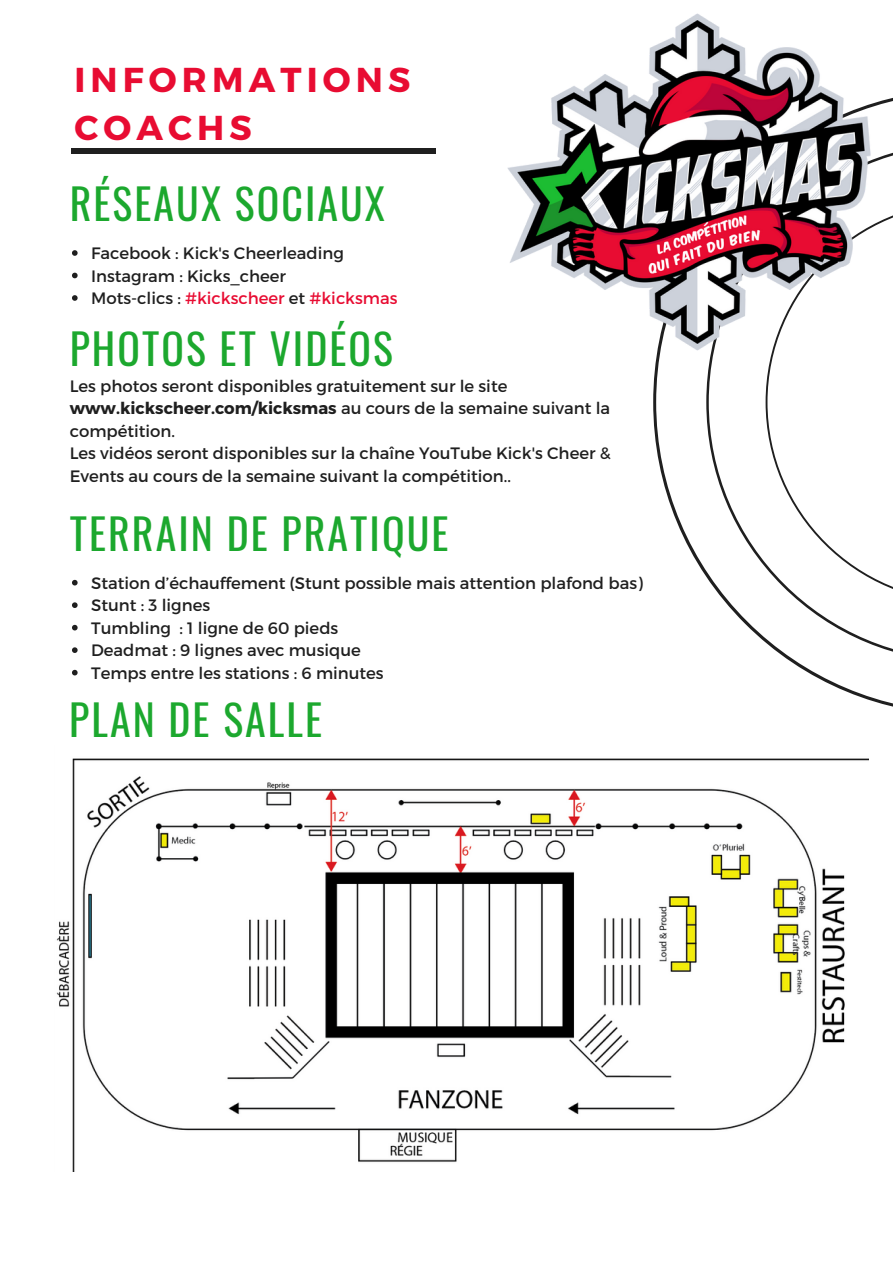
<style>
.page{position:relative;width:893px;height:1264px;background:#fff}
.page>*{position:absolute;margin:0;border:0;box-sizing:border-box;transform-origin:0 0}
.t1{font:41.85px "Oswald";letter-spacing:.05em;color:#1ca82e}
.t2{font:700 34.5px/47.2px "Montserrat";letter-spacing:.15em;color:#e80c32}
.t3{font:16.5px/22.5px "Montserrat";color:#1f1f1f}
.t4{font:16.5px "Montserrat";color:#e80c32}
.s1{color:#1f1f1f}
.s2{font-weight:700}
</style>
<div class="page">
<svg style="left:654px;top:424px;width:238px;height:283px"></svg>
<div style="left:71px;top:148px;width:364px;height:6px;background:#1f1f1f"></div>
<img style="left:507px;top:13px;width:385px;height:411px">
<img style="left:56px;top:758px;width:812px;height:413px">
<svg style="left:72px;top:250px;width:6px;height:6px"></svg>
<svg style="left:72px;top:273px;width:6px;height:5px"></svg>
<svg style="left:72px;top:295px;width:6px;height:6px"></svg>
<svg style="left:72px;top:580px;width:6px;height:5px"></svg>
<svg style="left:72px;top:602px;width:6px;height:6px"></svg>
<svg style="left:72px;top:625px;width:6px;height:5px"></svg>
<svg style="left:72px;top:647px;width:6px;height:6px"></svg>
<svg style="left:72px;top:670px;width:6px;height:5px"></svg>
<p class="t2" style="left:74px;top:55px;width:337px">INFORMATIONS<br>COACHS</p>
<p class="t1" style="left:70px;top:171px;width:317px">RÉSEAUX SOCIAUX</p>
<p class="t3" style="left:91px;top:241px;width:254px">Facebook : Kick's Cheerleading</p>
<p class="t3" style="left:91px;top:264px;width:196px">Instagram : Kicks_cheer</p>
<p class="t4" style="left:91px;top:287px;width:308px"><span class="s1">Mots-clics :</span> #kickscheer <span class="s1">et</span> #kicksmas</p>
<p class="t1" style="left:70px;top:316px;width:325px">PHOTOS ET VIDÉOS</p>
<p class="t3" style="left:70px;top:373px;width:542px">Les photos seront disponibles gratuitement sur le site <span class="s2">www.kickscheer.com/kicksmas</span> au cours de la semaine suivant la compétition.</p>
<p class="t3" style="left:70px;top:441px;width:542px">Les vidéos seront disponibles sur la chaîne YouTube Kick's Cheer &amp;<br>Events au cours de la semaine suivant la compétition..</p>
<p class="t1" style="left:70px;top:501px;width:380px">TERRAIN DE PRATIQUE</p>
<p class="t3" style="left:91px;top:571px;width:553px">Station d’échauffement (Stunt possible mais attention plafond bas)</p>
<p class="t3" style="left:91px;top:593px;width:120px">Stunt : 3 lignes</p>
<p class="t3" style="left:91px;top:616px;width:249px">Tumbling : 1 ligne de 60 pieds</p>
<p class="t3" style="left:91px;top:638px;width:271px">Deadmat : 9 lignes avec musique</p>
<p class="t3" style="left:91px;top:661px;width:294px">Temps entre les stations : 6 minutes</p>
<p class="t1" style="left:69px;top:686px;width:255px">PLAN DE SALLE</p>
</div>
